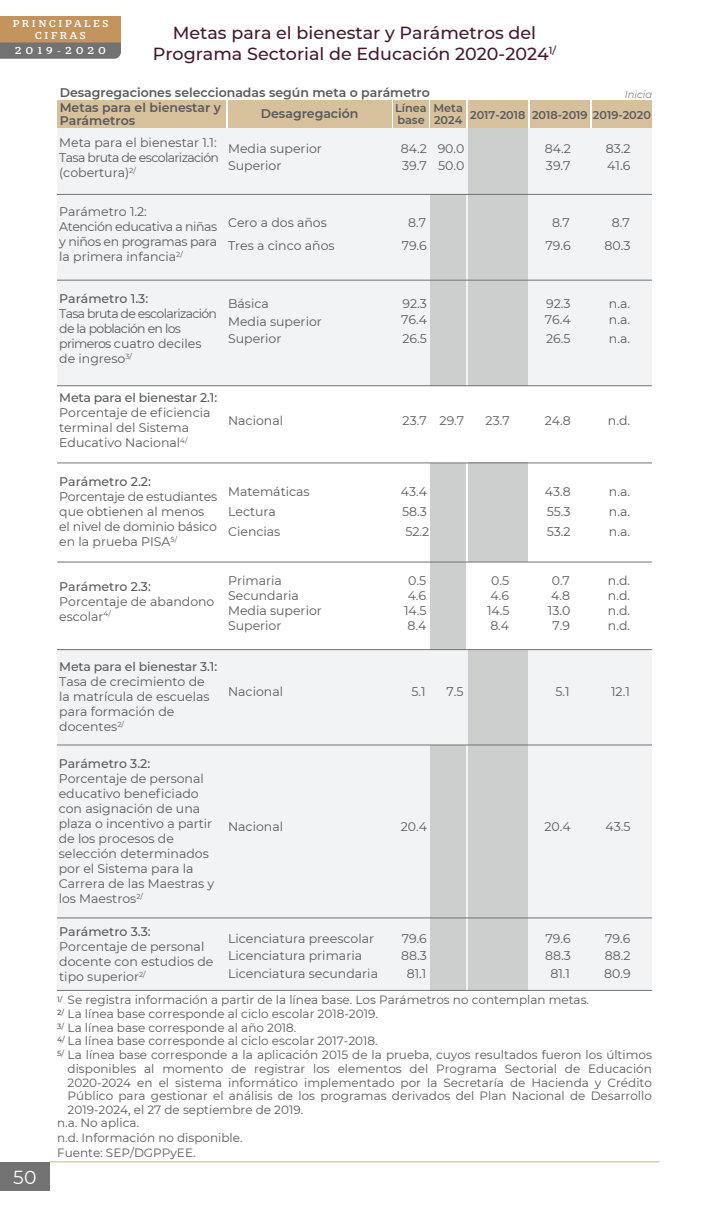
<style>
.page{position:relative;width:709px;height:1205px;background:#fff}
.page>*{position:absolute;margin:0;border:0;box-sizing:border-box;transform-origin:0 0}
.t1{font:18.75px "Montserrat";color:#fff}
.t2{font:500 17.5px/21px "Montserrat";color:#461830;text-align:center}
.t3{font:12.5px/15px "Montserrat";color:#58595b}
.t4{font:500 12.5px "Montserrat";color:#58595b}
.t5{font:600 12.5px/12.5px "Montserrat";color:#58595b}
.t6{font:12.5px/15px "Montserrat";letter-spacing:-.03em;color:#58595b}
.t7{font:12.5px/15px "Montserrat";letter-spacing:-.05em;color:#58595b}
.t8{font:12px/13.8px "Montserrat";color:#58595b}
.t9{font:600 11.25px/12.5px "Montserrat";color:#58595b}
.t10{font:700 10px/12px "GMX";letter-spacing:.2em;color:#fff;text-align:center}
.t11{font:700 10px "GMX";letter-spacing:.4em;color:#fff}
.t12{font:italic 300 10px "Montserrat";color:#58595b}
.t13{font:500 7.5px/13.8px "Montserrat";color:#58595b;text-align:justify}
</style>
<div class="page">
<div style="left:393px;top:100px;width:35px;height:28px;background:#d6c19c"></div>
<div style="left:430px;top:100px;width:35px;height:28px;background:#d6c19c"></div>
<div style="left:468px;top:100px;width:60px;height:28px;background:#d6c19c"></div>
<div style="left:530px;top:100px;width:60px;height:28px;background:#d6c19c"></div>
<div style="left:592px;top:100px;width:60px;height:28px;background:#d6c19c"></div>
<div style="left:228px;top:100px;width:163px;height:28px;background:#d6c19c"></div>
<div style="left:57px;top:100px;width:169px;height:28px;background:#d6c19c"></div>
<div style="left:57px;top:649px;width:595px;height:341px;background:#f2f3f4"></div>
<div style="left:57px;top:128px;width:595px;height:258px;background:#f2f3f4"></div>
<div style="left:0;top:1162px;width:50px;height:29px;background:#717271"></div>
<svg style="left:50px;top:1161px;width:609px;height:1px"></svg>
<div style="left:0;top:16px;width:121px;height:27px;background:#c3945d"></div>
<div style="left:0;top:43px;width:121px;height:16px;background:#717271"></div>
<div style="left:468px;top:463px;width:60px;height:99px;background:#cdcfce"></div>
<div style="left:468px;top:649px;width:60px;height:341px;background:#cdcfce"></div>
<div style="left:468px;top:128px;width:60px;height:258px;background:#cdcfce"></div>
<div style="left:430px;top:194px;width:35px;height:192px;background:#cdcfce"></div>
<div style="left:430px;top:463px;width:35px;height:186px;background:#cdcfce"></div>
<div style="left:430px;top:745px;width:35px;height:245px;background:#cdcfce"></div>
<hr style="left:57px;top:194px;width:595px;height:1px;background:#717271">
<hr style="left:57px;top:917px;width:595px;height:1px;background:#717271">
<hr style="left:57px;top:990px;width:595px;height:1px;background:#717271">
<hr style="left:57px;top:280px;width:595px;height:1px;background:#717271">
<hr style="left:57px;top:561px;width:595px;height:1px;background:#717271">
<hr style="left:57px;top:385px;width:595px;height:1px;background:#717271">
<hr style="left:57px;top:744px;width:595px;height:1px;background:#717271">
<hr style="left:57px;top:649px;width:595px;height:1px;background:#717271">
<hr style="left:57px;top:462px;width:595px;height:1px;background:#717271">
<p class="t10" style="left:13px;top:17px;width:98px">PRINCIPALES<br>CIFRAS</p>
<p class="t11" style="left:15px;top:45px;width:93px">2019-2020</p>
<h2 class="t2" style="left:153px;top:21px;width:405px">Metas para el bienestar y Parámetros del<br>Programa Sectorial de Educación 2020-2024<sup>1/</sup></h2>
<p class="t5" style="left:60px;top:86px;width:372px">Desagregaciones seleccionadas según meta o parámetro</p>
<p class="t12" style="left:625px;top:88px;width:29px">Inicia</p>
<p class="t5" style="left:60px;top:101px;width:163px">Metas para el bienestar y<br>Parámetros</p>
<p class="t5" style="left:261px;top:107px;width:99px">Desagregación</p>
<p class="t9" style="left:395px;top:101px;width:33px">Línea base</p>
<p class="t9" style="left:433px;top:101px;width:31px">Meta<br>2024</p>
<p class="t9" style="left:470px;top:108px;width:182px">2017-2018 2018-2019 2019-2020</p>
<p class="t3" style="left:59px;top:135px;width:161px">Meta para el bienestar 1.1:<br>Tasa bruta de escolarización (cobertura)<sup>2/</sup></p>
<p class="t3" style="left:228px;top:139px;width:95px;line-height:17.5px">Media superior<br>Superior</p>
<p class="t3" style="left:437px;top:139px;width:28px;line-height:17.5px">90.0<br>50.0</p>
<p class="t3" style="left:401px;top:139px;width:27px;line-height:17.5px">84.2<br>39.7</p>
<p class="t3" style="left:545px;top:139px;width:27px;line-height:17.5px">84.2<br>39.7</p>
<p class="t3" style="left:605px;top:139px;width:26px;line-height:17.5px">83.2<br>41.6</p>
<p class="t6" style="left:59px;top:203px;width:159px">Parámetro 1.2:<br>Atención educativa a niñas y niños en programas para la primera infancia<sup>2/</sup></p>
<p class="t3" style="left:228px;top:215px;width:100px">Cero a dos años</p>
<p class="t3" style="left:408px;top:215px;width:19px">8.7</p>
<p class="t3" style="left:552px;top:215px;width:19px">8.7</p>
<p class="t3" style="left:612px;top:215px;width:19px">8.7</p>
<p class="t3" style="left:228px;top:238px;width:108px">Tres a cinco años</p>
<p class="t3" style="left:401px;top:238px;width:27px">79.6</p>
<p class="t3" style="left:545px;top:238px;width:27px">79.6</p>
<p class="t3" style="left:604px;top:238px;width:27px">80.3</p>
<p class="t4" style="left:59px;top:290px;width:91px">Parámetro 1.3:</p>
<p class="t7" style="left:59px;top:306px;width:159px">Tasa bruta de escolarización de la población en los primeros cuatro deciles de ingreso<sup>3/</sup></p>
<p class="t3" style="left:228px;top:294px;width:95px;line-height:17.5px">Básica<br>Media superior<br>Superior</p>
<p class="t3" style="left:401px;top:295px;width:27px;line-height:16px">92.3<br>76.4</p>
<p class="t3" style="left:402px;top:331px;width:26px">26.5</p>
<p class="t3" style="left:545px;top:295px;width:27px;line-height:16px">92.3<br>76.4</p>
<p class="t3" style="left:546px;top:331px;width:26px">26.5</p>
<p class="t3" style="left:609px;top:295px;width:23px;line-height:16px">n.a. n.a.</p>
<p class="t3" style="left:609px;top:331px;width:23px">n.a.</p>
<p class="t4" style="left:59px;top:389px;width:159px">Meta para el bienestar 2.1:</p>
<p class="t3" style="left:59px;top:405px;width:153px">Porcentaje de eficiencia terminal del Sistema<br>Educativo Nacional<sup>4/</sup></p>
<p class="t3" style="left:228px;top:412px;width:56px">Nacional</p>
<p class="t3" style="left:439px;top:412px;width:26px">29.7</p>
<p class="t3" style="left:402px;top:412px;width:26px">23.7</p>
<p class="t3" style="left:485px;top:412px;width:26px">23.7</p>
<p class="t3" style="left:545px;top:412px;width:27px">24.8</p>
<p class="t3" style="left:608px;top:412px;width:24px">n.d.</p>
<p class="t4" style="left:59px;top:473px;width:93px">Parámetro 2.2:</p>
<p class="t3" style="left:59px;top:488px;width:159px">Porcentaje de estudiantes que obtienen al menos el nivel de dominio básico en la prueba PISA<sup>5/</sup></p>
<p class="t3" style="left:228px;top:481px;width:83px;line-height:20px">Matemáticas<br>Lectura<br>Ciencias</p>
<p class="t3" style="left:401px;top:481px;width:30px;line-height:20px">43.4<br>58.3<br>52.2</p>
<p class="t3" style="left:545px;top:481px;width:27px;line-height:20px;text-align:justify">43.8<br>55.3<br>53.2</p>
<p class="t3" style="left:609px;top:481px;width:23px;line-height:20px;text-align:justify">n.a. n.a. n.a.</p>
<p class="t4" style="left:59px;top:577px;width:93px">Parámetro 2.3:</p>
<p class="t3" style="left:59px;top:593px;width:157px">Porcentaje de abandono escolar<sup>4/</sup></p>
<p class="t3" style="left:228px;top:573px;width:95px">Primaria<br>Secundaria<br>Media superior<br>Superior</p>
<p class="t3" style="left:487px;top:573px;width:24px;text-align:center">0.5<br>4.6<br>14.5<br>8.4</p>
<p class="t3" style="left:404px;top:573px;width:24px;text-align:center">0.5<br>4.6<br>14.5<br>8.4</p>
<p class="t3" style="left:548px;top:573px;width:24px;text-align:center">0.7<br>4.8<br>13.0<br>7.9</p>
<p class="t3" style="left:608px;top:573px;width:24px;text-align:justify">n.d. n.d. n.d. n.d.</p>
<p class="t4" style="left:59px;top:658px;width:159px">Meta para el bienestar 3.1:</p>
<p class="t3" style="left:59px;top:674px;width:152px">Tasa de crecimiento de la matrícula de escuelas para formación de docentes<sup>2/</sup></p>
<p class="t3" style="left:228px;top:683px;width:56px">Nacional</p>
<p class="t3" style="left:446px;top:683px;width:19px">7.5</p>
<p class="t3" style="left:411px;top:683px;width:16px">5.1</p>
<p class="t3" style="left:555px;top:683px;width:16px">5.1</p>
<p class="t3" style="left:611px;top:683px;width:20px">12.1</p>
<p class="t4" style="left:59px;top:755px;width:93px">Parámetro 3.2:</p>
<p class="t3" style="left:59px;top:770px;width:157px">Porcentaje de personal educativo beneficiado con asignación de una plaza o incentivo a partir de los procesos de selección determinados por el Sistema para la<br>Carrera de las Maestras y los Maestros<sup>2/</sup></p>
<p class="t3" style="left:228px;top:819px;width:56px">Nacional</p>
<p class="t3" style="left:401px;top:819px;width:28px">20.4</p>
<p class="t3" style="left:544px;top:819px;width:28px">20.4</p>
<p class="t3" style="left:605px;top:819px;width:27px">43.5</p>
<p class="t4" style="left:59px;top:923px;width:93px">Parámetro 3.3:</p>
<p class="t3" style="left:59px;top:938px;width:156px">Porcentaje de personal docente con estudios de tipo superior<sup>2/</sup></p>
<p class="t3" style="left:228px;top:929px;width:151px;line-height:17.5px">Licenciatura preescolar<br>Licenciatura primaria<br>Licenciatura secundaria</p>
<p class="t3" style="left:401px;top:929px;width:27px;line-height:17.5px;text-align:center">79.6<br>88.3<br>81.1</p>
<p class="t3" style="left:545px;top:929px;width:27px;line-height:17.5px;text-align:center">79.6<br>88.3<br>81.1</p>
<p class="t3" style="left:604px;top:929px;width:28px;line-height:17.5px;text-align:justify">79.6<br>88.2<br>80.9</p>
<h1 class="t1" style="left:13px;top:1164px;width:25px">50</h1>
<p class="t8" style="left:68px;top:992px;width:586px">Se registra información a partir de la línea base. Los Parámetros no contemplan metas.<br>La línea base corresponde al ciclo escolar 2018-2019.<br>La línea base corresponde al año 2018.<br>La línea base corresponde al ciclo escolar 2017-2018.<br>La línea base corresponde a la aplicación 2015 de la prueba, cuyos resultados fueron los últimos disponibles al momento de registrar los elementos del Programa Sectorial de Educación 2020-2024 en el sistema informático implementado por la Secretaría de Hacienda y Crédito Público para gestionar el análisis de los programas derivados del Plan Nacional de Desarrollo 2019-2024, el 27 de septiembre de 2019.</p>
<p class="t13" style="left:57px;top:992px;width:7px">1/</p>
<p class="t13" style="left:57px;top:1005px;width:9px">2/ 3/ 4/ 5/</p>
<p class="t8" style="left:57px;top:1115px;width:187px;line-height:15px">n.a. No aplica.<br>n.d. Información no disponible.<br>Fuente: SEP/DGPPyEE.</p>
</div>
